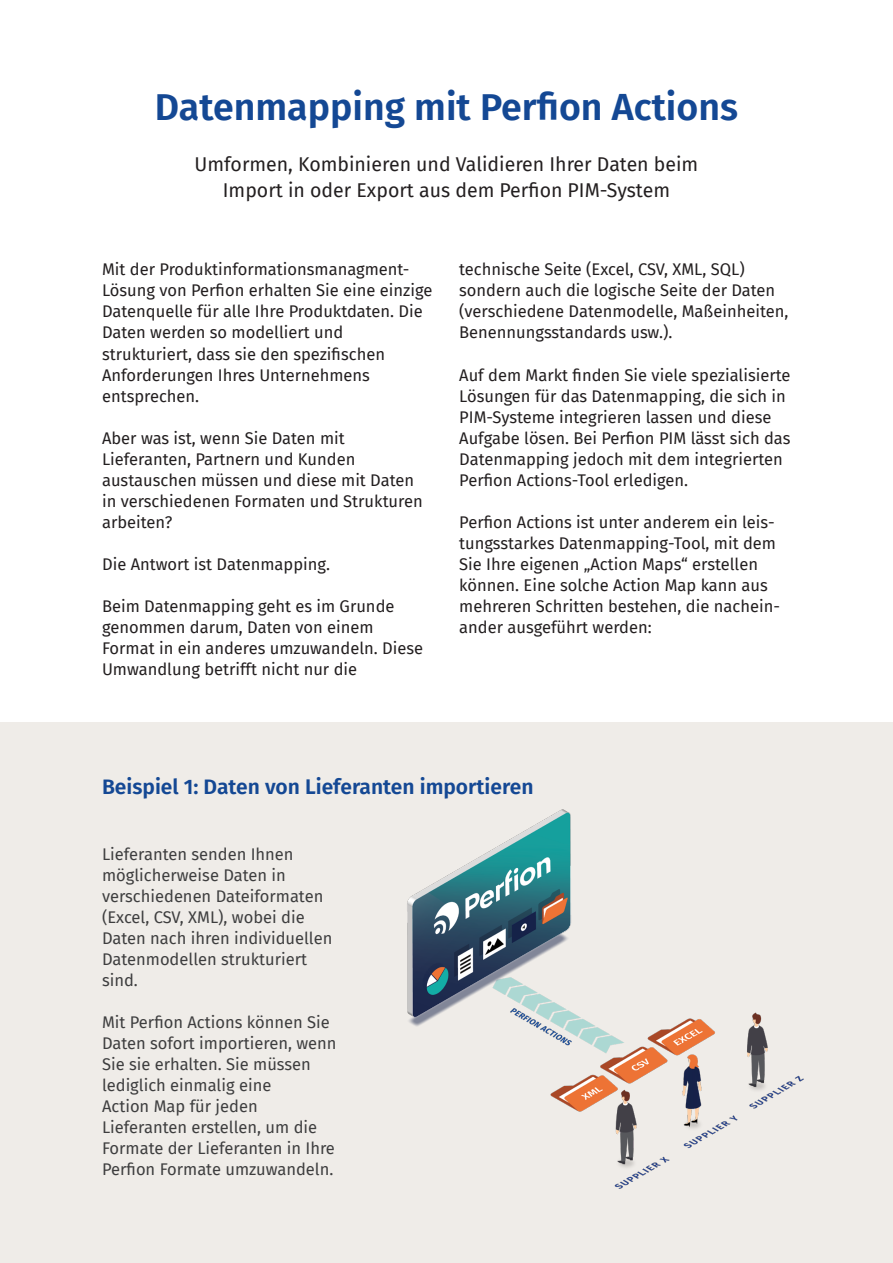
<style>
.page{position:relative;width:893px;height:1263px;background:#fff}
.page>*{position:absolute;margin:0;border:0;box-sizing:border-box;transform-origin:0 0}
.t1{font:600 37.5px "Fira Sans";color:#144894}
.t2{font:600 21px "Fira Sans";color:#144894}
.t3{font:19.5px "Fira Sans";color:#231f20}
.t4{font:16.5px/21px "Fira Sans";color:#231f20}
.t5{font:16.5px/21px "Fira Sans";color:#3e3e3f}
</style>
<div class="page">
<div style="left:0;top:723px;width:893px;height:540px;background:#efece8"></div>
<img style="left:407px;top:809px;width:397px;height:380px">
<p class="t1" style="left:155px;top:76px;width:585px">Datenmapping mit Perfion Actions</p>
<p class="t3" style="left:195px;top:150px;width:505px">Umformen, Kombinieren und Validieren Ihrer Daten beim</p>
<p class="t3" style="left:223px;top:175px;width:449px">Import in oder Export aus dem Perfion PIM-System</p>
<p class="t4" style="left:102px;top:259px;width:309px">Mit der Produktinformationsmanagment-</p>
<p class="t4" style="left:102px;top:280px;width:332px">Lösung von Perfion erhalten Sie eine einzige<br>Datenquelle für alle Ihre Produktdaten. Die<br>Daten werden so modelliert und</p>
<p class="t4" style="left:102px;top:343px;width:284px">strukturiert, dass sie den spezifischen</p>
<p class="t4" style="left:102px;top:364px;width:269px">Anforderungen Ihres Unternehmens</p>
<p class="t4" style="left:102px;top:385px;width:99px">entsprechen.</p>
<p class="t4" style="left:102px;top:427px;width:244px">Aber was ist, wenn Sie Daten mit</p>
<p class="t4" style="left:102px;top:448px;width:255px">Lieferanten, Partnern und Kunden</p>
<p class="t4" style="left:102px;top:469px;width:322px">austauschen müssen und diese mit Daten in verschiedenen Formaten und Strukturen arbeiten?</p>
<p class="t4" style="left:102px;top:553px;width:229px">Die Antwort ist Datenmapping.</p>
<p class="t4" style="left:102px;top:595px;width:323px">Beim Datenmapping geht es im Grunde genommen darum, Daten von einem Format in ein anderes umzuwandeln. Diese Umwandlung betrifft nicht nur die</p>
<p class="t4" style="left:459px;top:259px;width:331px">technische Seite (Excel, CSV, XML, SQL) sondern auch die logische Seite der Daten (verschiedene Datenmodelle, Maßeinheiten, Benennungsstandards usw.).</p>
<p class="t4" style="left:459px;top:364px;width:333px">Auf dem Markt finden Sie viele spezialisierte Lösungen für das Datenmapping, die sich in PIM-Systeme integrieren lassen und diese Aufgabe lösen. Bei Perfion PIM lässt sich das Datenmapping jedoch mit dem integrierten Perfion Actions-Tool erledigen.</p>
<p class="t4" style="left:459px;top:511px;width:322px">Perfion Actions ist unter anderem ein leis&shy;tungsstarkes Datenmapping-Tool, mit dem Sie Ihre eigenen „Action Maps“ erstellen können. Eine solche Action Map kann aus mehreren Schritten bestehen, die nachein&shy;ander ausgeführt werden:</p>
<p class="t2" style="left:102px;top:769px;width:433px">Beispiel 1: Daten von Lieferanten importieren</p>
<p class="t5" style="left:102px;top:843px;width:193px">Lieferanten senden Ihnen</p>
<p class="t5" style="left:102px;top:864px;width:232px">möglicherweise Daten in verschiedenen Dateiformaten (Excel, CSV, XML), wobei die<br>Daten nach ihren individuellen<br>Datenmodellen strukturiert sind.</p>
<p class="t5" style="left:102px;top:1011px;width:236px">Mit Perfion Actions können Sie<br>Daten sofort importieren, wenn<br>Sie sie erhalten. Sie müssen lediglich einmalig eine</p>
<p class="t5" style="left:102px;top:1095px;width:157px">Action Map für jeden</p>
<p class="t5" style="left:102px;top:1116px;width:234px">Lieferanten erstellen, um die<br>Formate der Lieferanten in Ihre<br>Perfion Formate umzuwandeln.</p>
</div>
